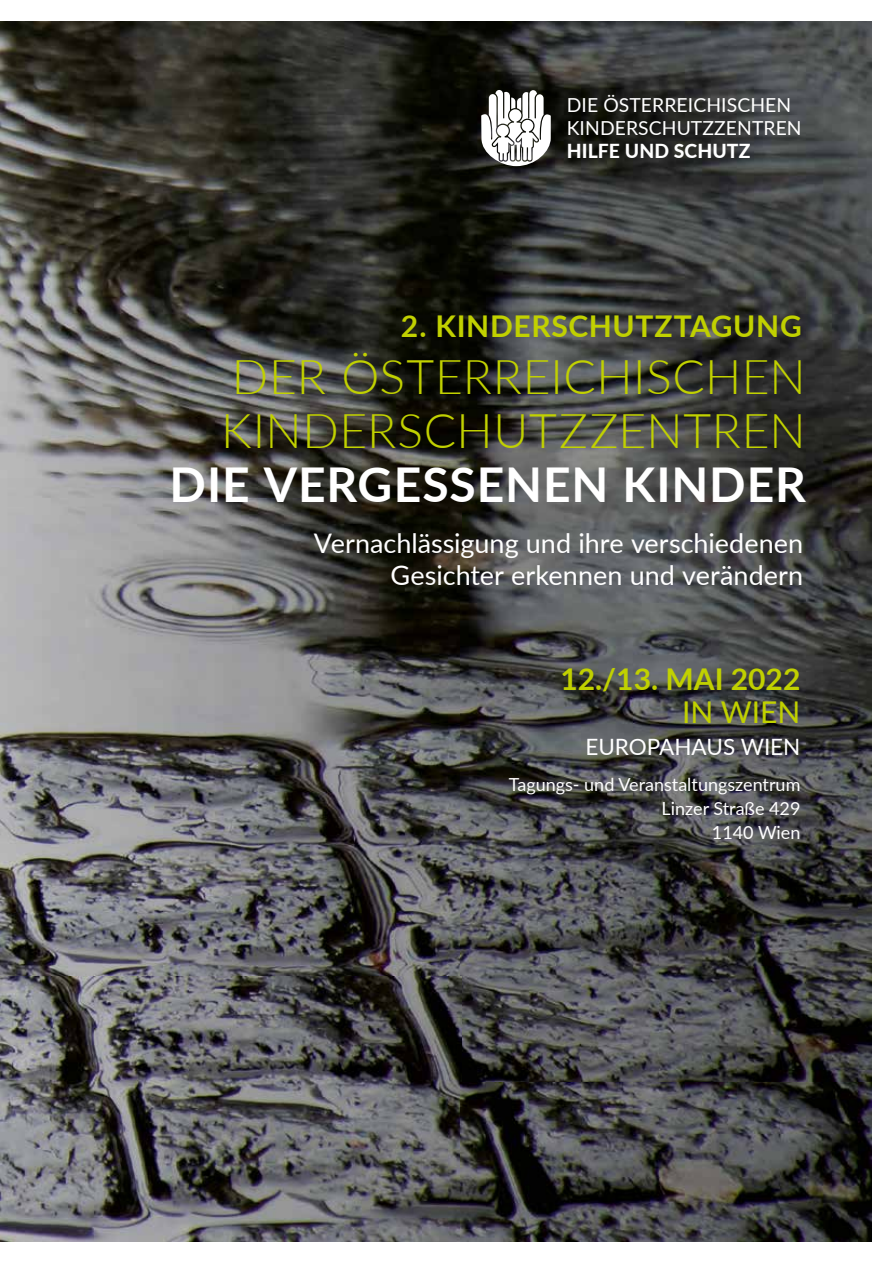
<style>
.page{position:relative;width:893px;height:1263px;background:#fff}
.page>*{position:absolute;margin:0;border:0;box-sizing:border-box;transform-origin:0 0}
.t1{font:300 48px/54px "Lato";letter-spacing:.015em;color:#c1d100}
.t2{font:700 48px "Lato";letter-spacing:.02em;color:#fff}
.t3{font:700 30px "Lato";letter-spacing:.02em;color:#c1d100}
.t4{font:700 30px "Lato";color:#c1d100}
.t5{font:30px "Lato";color:#c1d100}
.t6{font:27px/32.4px "Lato";color:#fff;text-align:right}
.t7{font:22.5px "Lato";color:#fff}
.t8{font:19.35px/22.8px "Lato";letter-spacing:.005em;color:#fff}
.t9{font:800 19.35px "Lato";letter-spacing:.005em;color:#fff}
.t10{font:18px/24px "Lato";color:#fff;text-align:right}
</style>
<div class="page">
<img style="left:0;top:21px;width:872px;height:1221px">
<svg style="left:481px;top:90px;width:70px;height:76px"></svg>
<p class="t8" style="left:567px;top:93px;width:236px">DIE ÖSTERREICHISCHEN<br>KINDERSCHUTZZENTREN</p>
<p class="t9" style="left:567px;top:136px;width:185px">HILFE UND SCHUTZ</p>
<p class="t3" style="left:401px;top:304px;width:403px">2. KINDERSCHUTZTAGUNG</p>
<h1 class="t1" style="left:221px;top:348px;width:586px">DER ÖSTERREICHISCHEN<br>KINDERSCHUTZZENTREN</h1>
<h1 class="t2" style="left:170px;top:449px;width:638px">DIE VERGESSENEN KINDER</h1>
<p class="t6" style="left:314px;top:525px;width:491px">Vernachlässigung und ihre verschiedenen<br>Gesichter erkennen und verändern</p>
<p class="t4" style="left:560px;top:657px;width:242px">12./13. MAI 2022</p>
<p class="t5" style="left:682px;top:691px;width:120px">IN WIEN</p>
<p class="t7" style="left:585px;top:730px;width:217px">EUROPAHAUS WIEN</p>
<p class="t10" style="left:509px;top:772px;width:293px">Tagungs- und Veranstaltungszentrum<br>Linzer Straße 429<br>1140 Wien</p>
</div>
